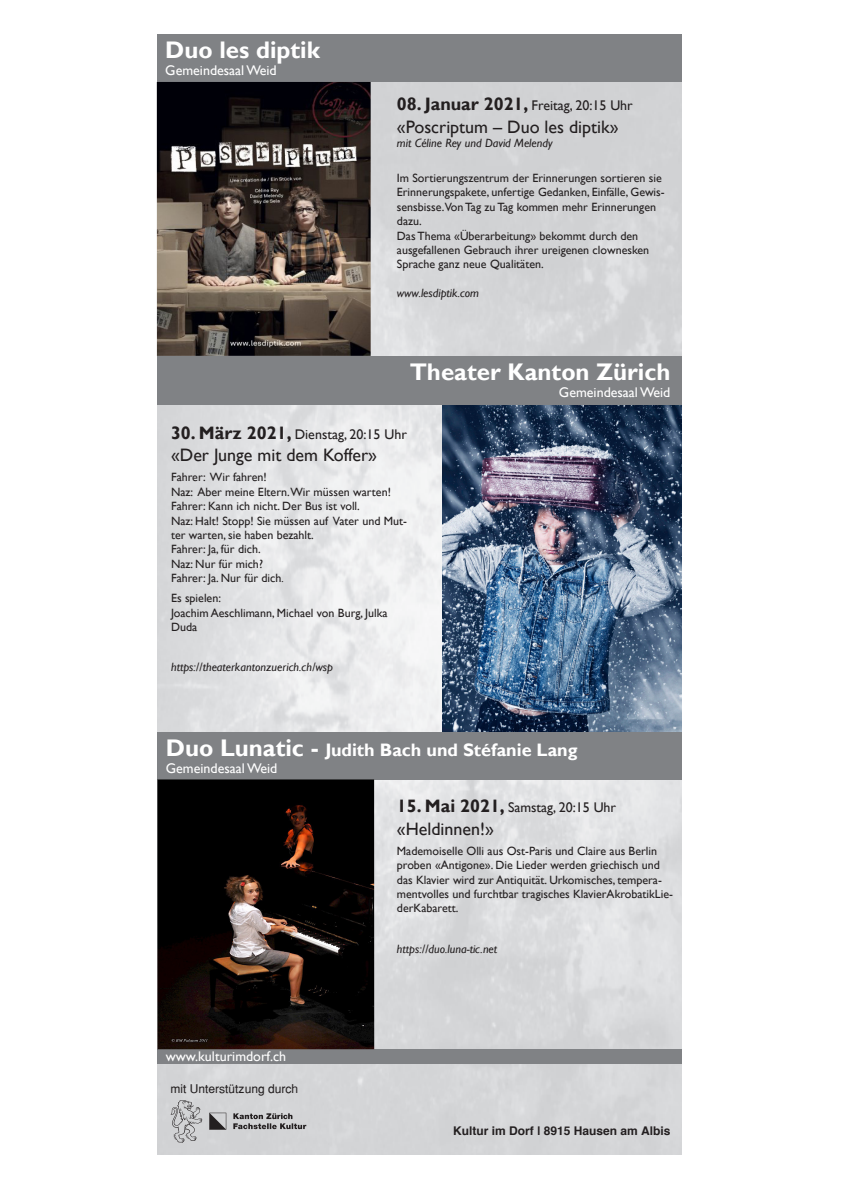
<style>
.page{position:relative;width:842px;height:1191px;background:#fff}
.page>*{position:absolute;margin:0;border:0;box-sizing:border-box;transform-origin:0 0}
.t1{font:700 24px "Gill Sans";color:#fff}
.t2{font:18px "Gill Sans";color:#231f20}
.t3{font:700 18px "Gill Sans";color:#fff}
.t4{font:14px "Gill Sans";color:#231f20}
.t5{font:14px "Gill Sans";color:#fff}
.t6{font:12px/14.4px "Gill Sans";color:#231f20}
.t7{font:italic 12px "Gill Sans";color:#231f20}
.t8{font:700 12px "Helvetica";color:#231f20}
.t9{font:12px "Helvetica";color:#231f20}
.s1{font-weight:700;font-size:18px}
.s2{font-size:10px}
.s3{font-size:24px}
</style>
<div class="page">
<img style="left:157px;top:82px;width:525px;height:1072px">
<svg style="left:233px;top:1113px;width:73px;height:16px"></svg>
<svg style="left:171px;top:1099px;width:31px;height:43px"></svg>
<svg style="left:209px;top:1112px;width:17px;height:17px"></svg>
<div style="left:157px;top:1049px;width:525px;height:14px;background:#808285"></div>
<img style="left:442px;top:405px;width:240px;height:327px">
<div style="left:157px;top:34px;width:525px;height:48px;background:#808285"></div>
<div style="left:157px;top:356px;width:525px;height:49px;background:#808285"></div>
<div style="left:157px;top:732px;width:525px;height:47px;background:#808285"></div>
<img style="left:157px;top:779px;width:217px;height:270px">
<img style="left:157px;top:82px;width:214px;height:274px">
<p class="t1" style="left:165px;top:35px;width:156px">Duo les diptik</p>
<p class="t5" style="left:165px;top:62px;width:113px">Gemeindesaal Weid</p>
<p class="t4" style="left:397px;top:98px;width:237px"><span class="s1">08. Januar 2021,</span> Freitag, 20:15 Uhr</p>
<p class="t2" style="left:397px;top:116px;width:223px">«Poscriptum – Duo les diptik»</p>
<p class="t7" style="left:397px;top:136px;width:157px">mit Céline Rey und David Melendy</p>
<p class="t6" style="left:397px;top:171px;width:269px">Im Sortierungszentrum der Erinnerungen sortieren sie Erinnerungspakete, unfertige Gedanken, Einfälle, Gewis&shy;sensbisse.Von Tag zu Tag kommen mehr Erinnerungen dazu.</p>
<p class="t6" style="left:397px;top:228px;width:254px">Das Thema «Überarbeitung» bekommt durch den ausgefallenen Gebrauch ihrer ureigenen clownesken<br>Sprache ganz neue Qualitäten.</p>
<p class="t7" style="left:397px;top:286px;width:84px">www.lesdiptik.com</p>
<p class="t1" style="left:410px;top:357px;width:262px">Theater Kanton Zürich</p>
<p class="t5" style="left:559px;top:384px;width:113px">Gemeindesaal Weid</p>
<p class="t4" style="left:171px;top:426px;width:237px"><span class="s1">30. März 2021,</span> Dienstag, 20:15 Uhr</p>
<p class="t2" style="left:171px;top:445px;width:208px">«Der Junge mit dem Koffer»</p>
<p class="t6" style="left:171px;top:470px;width:237px">Fahrer: Wir fahren!<br>Naz: Aber meine Eltern.Wir müssen warten!<br>Fahrer: Kann ich nicht. Der Bus ist voll.<br>Naz: Halt! Stopp! Sie müssen auf Vater und Mut&shy;ter warten, sie haben bezahlt.<br>Fahrer: Ja, für dich.<br>Naz: Nur für mich?<br>Fahrer: Ja. Nur für dich<span class="s2">.</span></p>
<p class="t6" style="left:171px;top:591px;width:218px">Es spielen:<br>Joachim Aeschlimann, Michael von Burg, Julka<br>Duda</p>
<p class="t7" style="left:171px;top:660px;width:163px">https://theaterkantonzuerich.ch/wsp</p>
<p class="t3" style="left:166px;top:738px;width:413px"><span class="s3">Duo Lunatic -</span> Judith Bach und Stéfanie Lang</p>
<p class="t5" style="left:166px;top:759px;width:113px">Gemeindesaal Weid</p>
<p class="t4" style="left:397px;top:799px;width:221px"><span class="s1">15. Mai 2021,</span> Samstag, 20:15 Uhr</p>
<p class="t2" style="left:397px;top:818px;width:98px">«Heldinnen!»</p>
<p class="t6" style="left:397px;top:844px;width:278px">Mademoiselle Olli aus Ost-Paris und Claire aus Berlin proben «Antigone». Die Lieder werden griechisch und das Klavier wird zur Antiquität. Urkomisches, tempera&shy;mentvolles und furchtbar tragisches KlavierAkrobatikLie&shy;derKabarett.</p>
<p class="t7" style="left:397px;top:941px;width:102px">https://duo.luna-tic.net</p>
<p class="t5" style="left:166px;top:1048px;width:122px">www.kulturimdorf.ch</p>
<p class="t9" style="left:171px;top:1081px;width:129px">mit Unterstützung durch</p>
<p class="t8" style="left:453px;top:1123px;width:219px">Kultur im Dorf | 8915 Hausen am Albis</p>
</div>
